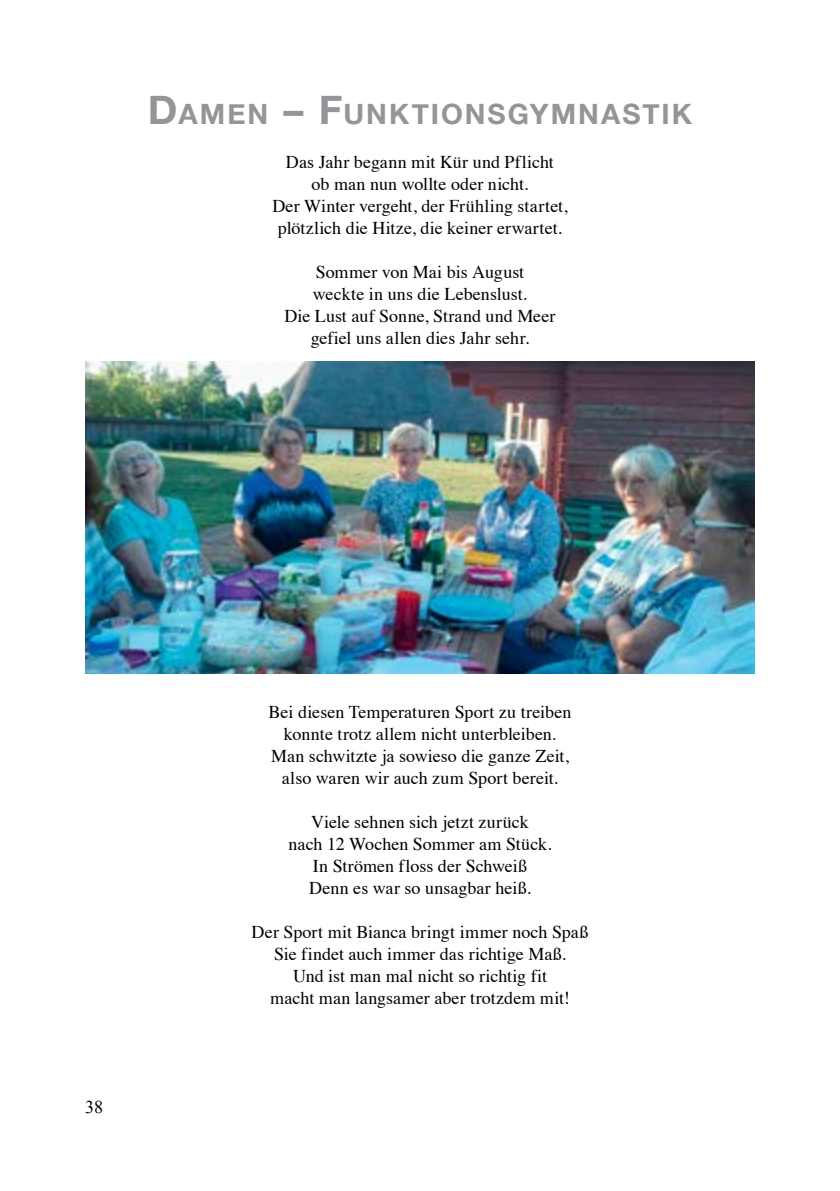
<style>
.page{position:relative;width:840px;height:1191px;background:#fff}
.page>*{position:absolute;margin:0;border:0;box-sizing:border-box;transform-origin:0 0}
.t1{font:700 28px "Helvetica Neue";letter-spacing:.075em;color:#939598}
.t2{font:18px/22px "Times";letter-spacing:.005em;color:#000;text-align:center}
.t3{font:18px "Times New Roman";color:#000}
.s1{font-size:40px}
</style>
<div class="page">
<img style="left:85px;top:361px;width:669px;height:312px">
<h1 class="t1" style="left:148px;top:89px;width:543px"><span class="s1">D</span>AMEN <span class="s1">– F</span>UNKTIONSGYMNASTIK</h1>
<p class="t2" style="left:272px;top:149px;width:296px">Das Jahr begann mit Kür und Pflicht<br>ob man nun wollte oder nicht.<br>Der Winter vergeht, der Frühling startet, plötzlich die Hitze, die keiner erwartet.</p>
<p class="t2" style="left:284px;top:259px;width:273px">Sommer von Mai bis August<br>weckte in uns die Lebenslust.<br>Die Lust auf Sonne, Strand und Meer gefiel uns allen dies Jahr sehr.</p>
<p class="t3" style="left:85px;top:1094px;width:19px">38</p>
<p class="t2" style="left:268px;top:699px;width:304px">Bei diesen Temperaturen Sport zu treiben konnte trotz allem nicht unterbleiben.<br>Man schwitzte ja sowieso die ganze Zeit, also waren wir auch zum Sport bereit.</p>
<p class="t2" style="left:288px;top:809px;width:264px">Viele sehnen sich jetzt zurück<br>nach 12 Wochen Sommer am Stück.<br>In Strömen floss der Schweiß<br>Denn es war so unsagbar heiß.</p>
<p class="t2" style="left:251px;top:919px;width:338px">Der Sport mit Bianca bringt immer noch Spaß Sie findet auch immer das richtige Maß.<br>Und ist man mal nicht so richtig fit<br>macht man langsamer aber trotzdem mit!</p>
</div>
